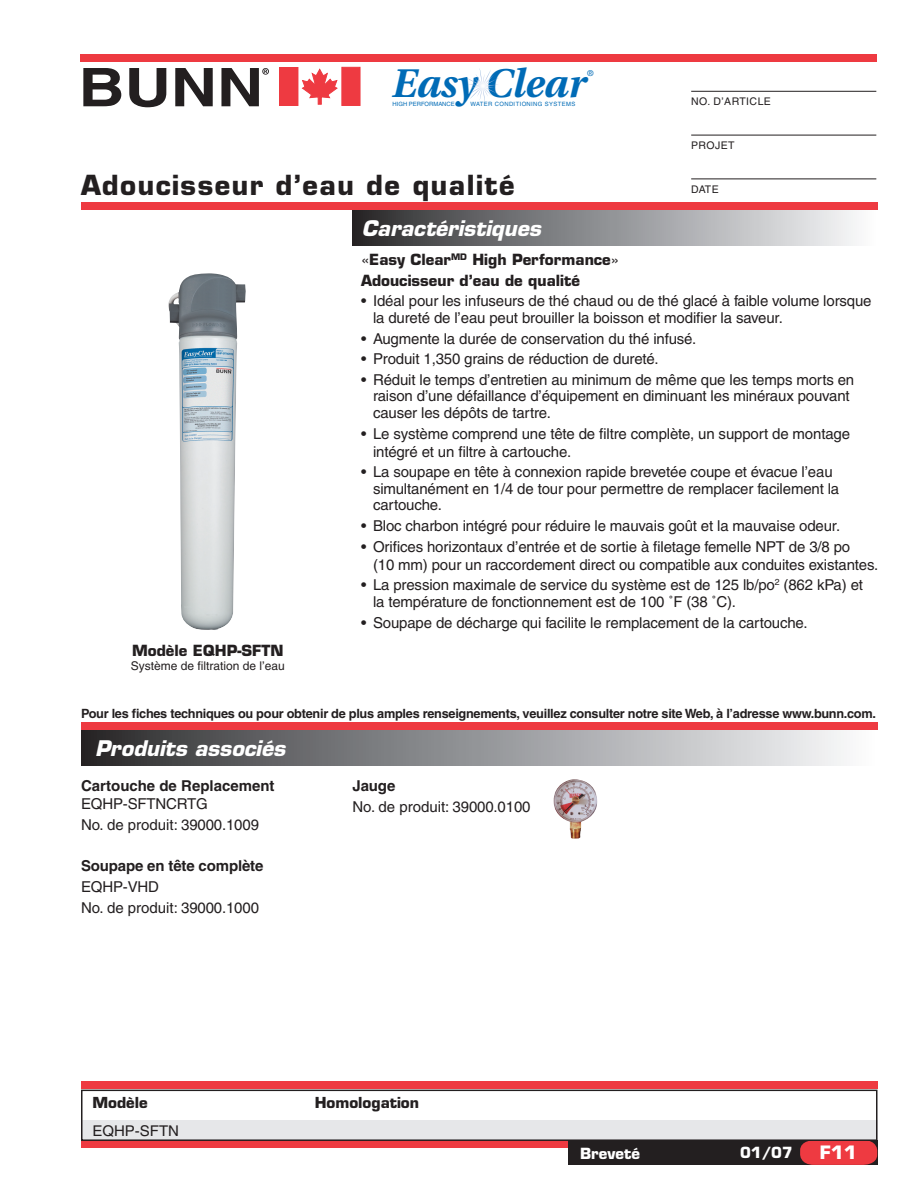
<style>
.page{position:relative;width:918px;height:1188px;background:#fff}
.page>*{position:absolute;margin:0;border:0;box-sizing:border-box;transform-origin:0 0}
.t1{font:italic 700 40.05px "Utopia";color:#006bb6}
.t2{font:700 27px "Eurostile";letter-spacing:.055em;color:#231f20}
.t3{font:italic 700 21px "Eurostile";color:#fff}
.t4{font:700 18px "Eurostile";color:#fff}
.t5{font:15px/16.5px "Helvetica";letter-spacing:-.01em;color:#231f20}
.t6{font:700 15px "Eurostile";color:#231f20}
.t7{font:700 15px "Helvetica";letter-spacing:-.01em;color:#231f20}
.t8{font:700 15px "Eurostile";color:#fff}
.t9{font:700 14.85px "Eurostile";color:#231f20}
.t10{font:14.85px "Helvetica";color:#231f20}
.t11{font:700 12.75px "Helvetica";letter-spacing:-.02em;color:#231f20}
.t12{font:12px "Helvetica";color:#231f20}
.t13{font:10.5px "Helvetica";letter-spacing:.04em;color:#231f20}
.t14{font:8.1px "Helvetica";color:#006bb6}
.t15{font:5.85px "Helvetica";letter-spacing:.065em;color:#006bb6}
.t16{font:5.85px "Helvetica";color:#006bb6}
.s1{font-family:"Helvetica";font-weight:400}
</style>
<div class="page">
<hr style="left:691px;top:91px;width:185px;height:1px;background:#231f20">
<hr style="left:691px;top:135px;width:185px;height:1px;background:#231f20">
<hr style="left:691px;top:179px;width:185px;height:1px;background:#231f20">
<div style="left:280px;top:67px;width:18px;height:38px;background:#ee3a41"></div>
<div style="left:342px;top:67px;width:18px;height:39px;background:#ee3a41"></div>
<svg style="left:302px;top:68px;width:36px;height:37px"></svg>
<svg style="left:83px;top:68px;width:38px;height:38px"></svg>
<svg style="left:129px;top:68px;width:37px;height:39px"></svg>
<svg style="left:175px;top:68px;width:38px;height:38px"></svg>
<svg style="left:221px;top:68px;width:48px;height:38px"></svg>
<div style="left:81px;top:1140px;width:487px;height:8px;background:#ee3a41"></div>
<div style="left:568px;top:1140px;width:310px;height:25px;background:#231f20"></div>
<div style="left:352px;top:210px;width:526px;height:35px;background:linear-gradient(to right,#2c2c2f,#fcfdff)"></div>
<div style="left:81px;top:730px;width:797px;height:35px;background:linear-gradient(to right,#2c2c2f,#fcfeff)"></div>
<div style="left:81px;top:202px;width:797px;height:8px;background:#ee3a41"></div>
<div style="left:80px;top:54px;width:796px;height:8px;background:#ee3a41"></div>
<div style="left:81px;top:722px;width:797px;height:8px;background:#ee3a41"></div>
<svg style="left:800px;top:1141px;width:77px;height:24px;background:#e2383f"></svg>
<div style="left:81px;top:1121px;width:797px;height:19px;background:#e6e7e9"></div>
<div style="left:81px;top:1090px;width:796px;height:51px;border:1px solid #231f20"></div>
<div style="left:81px;top:1081px;width:797px;height:8px;background:#ee3a41"></div>
<img style="left:168px;top:273px;width:78px;height:357px">
<img style="left:554px;top:779px;width:44px;height:60px">
<svg style="left:467px;top:68px;width:32px;height:34px"></svg>
<p class="t1" style="left:392px;top:61px;width:196px">Easy Clear</p>
<p class="t14" style="left:587px;top:68px;width:7px">®</p>
<p class="t16" style="left:393px;top:101px;width:64px">HIGH PERFORMANCE</p>
<p class="t15" style="left:471px;top:101px;width:106px">WATER CONDITIONING SYSTEMS</p>
<p class="t2" style="left:81px;top:168px;width:435px">Adoucisseur d’eau de qualité</p>
<p class="t3" style="left:362px;top:215px;width:181px">Caractéristiques</p>
<p class="t13" style="left:691px;top:95px;width:81px">No. D’ARTICLE</p>
<p class="t13" style="left:691px;top:139px;width:37px">Projet</p>
<p class="t13" style="left:691px;top:183px;width:16px">Date</p>
<p class="t6" style="left:132px;top:641px;width:153px">Modèle EQHP-SFTN</p>
<p class="t12" style="left:131px;top:659px;width:155px">Système de filtration de l’eau</p>
<p class="t6" style="left:361px;top:250px;width:260px"><span class="s1">«</span>Easy Clear<sup>MD</sup> High Performance<span class="s1">»</span></p>
<p class="t6" style="left:361px;top:271px;width:221px">Adoucisseur d’eau de qualité</p>
<p class="t5" style="left:373px;top:293px;width:500px;text-indent:-12px">• Idéal pour les infuseurs de thé chaud ou de thé glacé à faible volume lorsque la dureté de l’eau peut brouiller la boisson et modifier la saveur.</p>
<p class="t5" style="left:361px;top:330px;width:337px">• Augmente la durée de conservation du thé infusé.</p>
<p class="t5" style="left:361px;top:351px;width:299px">• Produit 1,350 grains de réduction de dureté.</p>
<p class="t5" style="left:373px;top:371px;width:483px;text-indent:-12px">• Réduit le temps d’entretien au minimum de même que les temps morts en raison d’une défaillance d’équipement en diminuant les minéraux pouvant causer les dépôts de tartre.</p>
<p class="t5" style="left:373px;top:424px;width:479px;line-height:18px;text-indent:-12px">• Le système comprend une tête de filtre complète, un support de montage intégré et un filtre à cartouche.</p>
<p class="t5" style="left:373px;top:464px;width:468px;text-indent:-12px">• La soupape en tête à connexion rapide brevetée coupe et évacue l’eau simultanément en 1/4 de tour pour permettre de remplacer facilement la cartouche.</p>
<p class="t5" style="left:361px;top:518px;width:481px">• Bloc charbon intégré pour réduire le mauvais goût et la mauvaise odeur.</p>
<p class="t5" style="left:373px;top:537px;width:507px;line-height:18px;text-indent:-12px">• Orifices horizontaux d’entrée et de sortie à filetage femelle NPT de 3/8 po<br>(10 mm) pour un raccordement direct ou compatible aux conduites existantes.</p>
<p class="t5" style="left:373px;top:577px;width:492px;text-indent:-12px">• La pression maximale de service du système est de 125 lb/po<sup>2</sup> (862 kPa) et la température de fonctionnement est de 100 ˚F (38 ˚C).</p>
<p class="t5" style="left:361px;top:614px;width:448px">• Soupape de décharge qui facilite le remplacement de la cartouche.</p>
<p class="t11" style="left:81px;top:706px;width:797px">Pour les fiches techniques ou pour obtenir de plus amples renseignements, veuillez consulter notre site Web, à l’adresse www.bunn.com.</p>
<p class="t3" style="left:95px;top:735px;width:192px">Produits associés</p>
<p class="t7" style="left:81px;top:777px;width:195px">Cartouche de Replacement</p>
<p class="t5" style="left:81px;top:795px;width:128px">EQHP-SFTNCRTG</p>
<p class="t5" style="left:81px;top:816px;width:180px">No. de produit: 39000.1009</p>
<p class="t7" style="left:81px;top:857px;width:184px">Soupape en tête complète</p>
<p class="t5" style="left:81px;top:878px;width:80px">EQHP-VHD</p>
<p class="t5" style="left:81px;top:899px;width:180px">No. de produit: 39000.1000</p>
<p class="t7" style="left:352px;top:777px;width:44px">Jauge</p>
<p class="t5" style="left:352px;top:798px;width:180px">No. de produit: 39000.0100</p>
<p class="t9" style="left:92px;top:1094px;width:57px">Modèle</p>
<p class="t9" style="left:315px;top:1094px;width:106px">Homologation</p>
<p class="t10" style="left:92px;top:1122px;width:88px">EQHP-SFTN</p>
<p class="t8" style="left:580px;top:1144px;width:61px">Breveté</p>
<p class="t8" style="left:740px;top:1143px;width:54px">01/07</p>
<p class="t4" style="left:820px;top:1142px;width:39px">F11</p>
</div>
